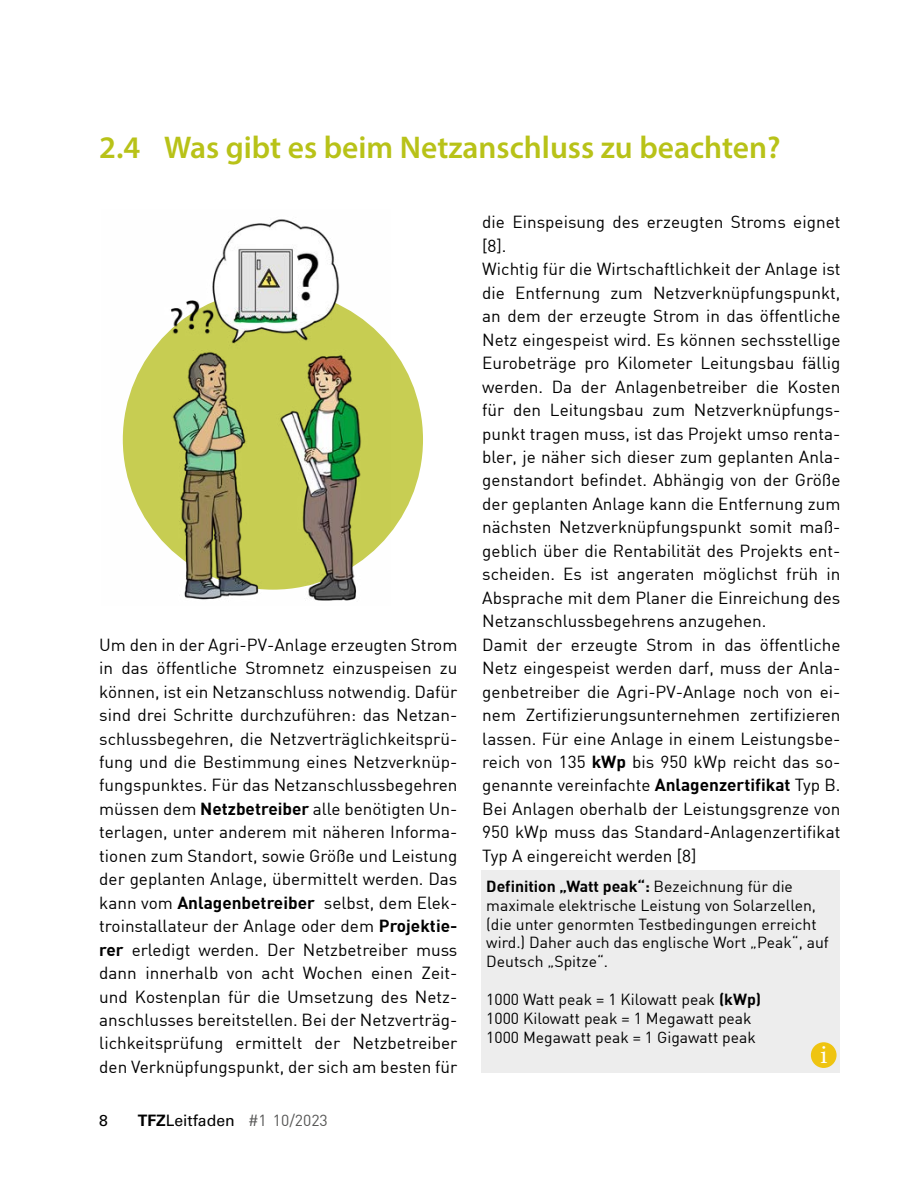
<style>
.page{position:relative;width:918px;height:1191px;background:#fff}
.page>*{position:absolute;margin:0;border:0;box-sizing:border-box;transform-origin:0 0}
.t1{font:600 31.5px "Myriad Pro";color:#b8c218}
.t2{font:24.68px "Palatino Linotype";color:#fffffe}
.t3{font:17.15px/23.4px "DIN Regular";color:#000;text-align:justify}
.t4{font:15.75px/18.9px "DIN Regular";color:#000}
.t5{font:15.75px "DIN Bold";color:#000}
.t6{font:15.75px "Univers LT Std";color:#000}
.s1{font-family:"DIN Bold"}
.s2{font-weight:700}
.s3{font-family:"DIN Regular";color:#575756}
.s4{font-family:"DIN Regular"}
</style>
<div class="page">
<div style="left:123px;top:289px;width:300px;height:300px;background:#c8ce53;border-radius:50%"></div>
<div style="left:481px;top:870px;width:358px;height:203px;background:#ededed"></div>
<div style="left:811px;top:1042px;width:25px;height:26px;background:#efc411;border-radius:50%"></div>
<img style="left:122px;top:219px;width:268px;height:382px">
<h1 class="t1" style="left:99px;top:128px;width:683px">2.4 Was gibt es beim Netzanschluss zu beachten?</h1>
<p class="t3" style="left:99px;top:632px;width:360px">Um den in der Agri-PV-Anlage erzeugten Strom in das öffentliche Stromnetz einzuspeisen zu können, ist ein Netzanschluss notwendig. Dafür sind drei Schritte durchzuführen: das Netzan&shy;schlussbegehren, die Netzverträglichkeitsprü&shy;fung und die Bestimmung eines Netzverknüp&shy;fungspunktes. Für das Netzanschlussbegehren müssen dem <span class="s1">Netzbetreiber</span> alle benötigten Un&shy;terlagen, unter anderem mit näheren Informa&shy;tionen zum Standort, sowie Größe und Leistung der geplanten Anlage, übermittelt werden. Das kann vom <span class="s1">Anlagenbetreiber</span> selbst, dem Elek&shy;troinstallateur der Anlage oder dem <span class="s1">Projektie&shy;rer</span> erledigt werden. Der Netzbetreiber muss dann innerhalb von acht Wochen einen Zeit&shy;und Kostenplan für die Umsetzung des Netz&shy;anschlusses bereitstellen. Bei der Netzverträg&shy;lichkeitsprüfung ermittelt der Netzbetreiber den Verknüpfungspunkt, der sich am besten für</p>
<p class="t6" style="left:99px;top:1111px;width:10px">8</p>
<p class="t6" style="left:138px;top:1111px;width:192px"><span class="s2">TFZ</span>Leitfaden <span class="s3">#1 10/2023</span></p>
<p class="t3" style="left:482px;top:210px;width:360px;text-align:left">die Einspeisung des erzeugten Stroms eignet [8].<br>Wichtig für die Wirtschaftlichkeit der Anlage ist die Entfernung zum Netzverknüpfungspunkt, an dem der erzeugte Strom in das öffentliche Netz eingespeist wird. Es können sechsstellige Eurobeträge pro Kilometer Leitungsbau fällig werden. Da der Anlagenbetreiber die Kosten für den Leitungsbau zum Netzverknüpfungs&shy;punkt tragen muss, ist das Projekt umso renta&shy;bler, je näher sich dieser zum geplanten Anla&shy;genstandort befindet. Abhängig von der Größe der geplanten Anlage kann die Entfernung zum nächsten Netzverknüpfungspunkt somit maß&shy;geblich über die Rentabilität des Projekts ent&shy;scheiden. Es ist angeraten möglichst früh in Absprache mit dem Planer die Einreichung des Netzanschlussbegehrens anzugehen.<br>Damit der erzeugte Strom in das öffentliche Netz eingespeist werden darf, muss der Anla&shy;genbetreiber die Agri-PV-Anlage noch von ei&shy;nem Zertifizierungsunternehmen zertifizieren lassen. Für eine Anlage in einem Leistungsbe&shy;reich von 135 <span class="s1">kWp</span> bis 950 kWp reicht das so&shy;genannte vereinfachte <span class="s1">Anlagenzertifikat</span> Typ B.<br>Bei Anlagen oberhalb der Leistungsgrenze von 950 kWp muss das Standard-Anlagenzertifikat Typ A eingereicht werden [8]</p>
<p class="t5" style="left:486px;top:875px;width:308px">Definition „Watt peak“: <span class="s4">Bezeichnung für die</span></p>
<p class="t4" style="left:486px;top:895px;width:344px">maximale elektrische Leistung von Solarzellen, (die unter genormten Testbedingungen erreicht wird.) Daher auch das englische Wort „Peak“, auf Deutsch „Spitze“.</p>
<p class="t4" style="left:486px;top:989px;width:276px">1000 Watt peak = 1 Kilowatt peak <span class="s1">(kWp)<br></span>1000 Kilowatt peak = 1 Megawatt peak<br>1000 Megawatt peak = 1 Gigawatt peak</p>
<h2 class="t2" style="left:820px;top:1037px;width:9px">i</h2>
</div>
